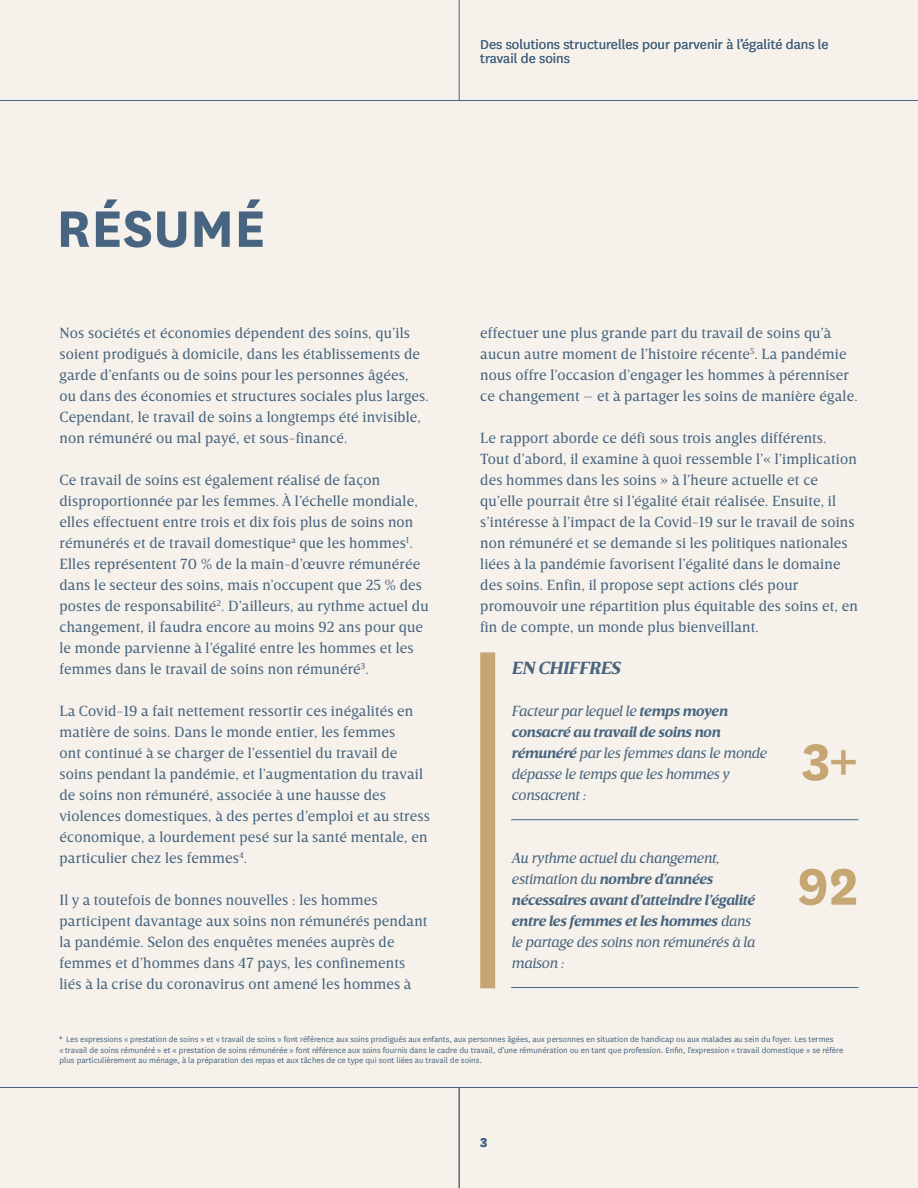
<style>
.page{position:relative;width:918px;height:1188px;background:#f6f1ea}
.page>*{position:absolute;margin:0;border:0;box-sizing:border-box;transform-origin:0 0}
.t1{font:700 60px "National";color:#476580}
.t2{font:700 60px/124.5px "National";color:#c6a773}
.t3{font:italic 700 18px "Breve Text";letter-spacing:-.02em;color:#476580}
.t4{font:15px/21px "Breve Text";letter-spacing:.01em;color:#476580}
.t5{font:italic 15px/21px "Breve Text";letter-spacing:-.02em;color:#476580}
.t6{font:15px/13.5px "National";color:#476580}
.t7{font:700 15px "National";color:#476580}
.t8{font:9px/10.8px "National";color:#476580}
.s1{font-weight:700}
</style>
<div class="page">
<div style="left:480px;top:652px;width:15px;height:336px;background:#c6a773"></div>
<hr style="left:511px;top:819px;width:347px;height:1px;background:#476580">
<hr style="left:511px;top:987px;width:347px;height:1px;background:#476580">
<hr style="left:0;top:100px;width:918px;height:1px;background:#476580">
<hr style="left:0;top:1087px;width:918px;height:1px;background:#476580">
<hr style="left:459px;top:0;width:1px;height:101px;background:#476580">
<hr style="left:459px;top:1087px;width:1px;height:101px;background:#476580">
<p class="t6" style="left:480px;top:37px;width:350px">Des solutions structurelles pour parvenir à l’égalité dans le travail de soins</p>
<h1 class="t1" style="left:56px;top:186px;width:211px">RÉSUMÉ</h1>
<p class="t4" style="left:60px;top:323px;width:371px">Nos sociétés et économies dépendent des soins, qu’ils soient prodigués à domicile, dans les établissements de garde d’enfants ou de soins pour les personnes âgées, ou dans des économies et structures sociales plus larges.<br>Cependant, le travail de soins a longtemps été invisible, non rémunéré ou mal payé, et sous-financé.</p>
<p class="t4" style="left:60px;top:470px;width:371px">Ce travail de soins est également réalisé de façon disproportionnée par les femmes. À l’échelle mondiale, elles effectuent entre trois et dix fois plus de soins non rémunérés et de travail domestique<sup>a</sup> que les hommes<sup>1</sup>.<br>Elles représentent 70 % de la main-d’œuvre rémunérée dans le secteur des soins, mais n’occupent que 25 % des postes de responsabilité<sup>2</sup>. D’ailleurs, au rythme actuel du changement, il faudra encore au moins 92 ans pour que le monde parvienne à l’égalité entre les hommes et les femmes dans le travail de soins non rémunéré<sup>3</sup>.</p>
<p class="t4" style="left:60px;top:701px;width:372px">La Covid-19 a fait nettement ressortir ces inégalités en matière de soins. Dans le monde entier, les femmes<br>ont continué à se charger de l’essentiel du travail de soins pendant la pandémie, et l’augmentation du travail de soins non rémunéré, associée à une hausse des violences domestiques, à des pertes d’emploi et au stress économique, a lourdement pesé sur la santé mentale, en particulier chez les femmes<sup>4</sup>.</p>
<p class="t4" style="left:60px;top:890px;width:370px">Il y a toutefois de bonnes nouvelles : les hommes participent davantage aux soins non rémunérés pendant la pandémie. Selon des enquêtes menées auprès de femmes et d’hommes dans 47 pays, les confinements liés à la crise du coronavirus ont amené les hommes à</p>
<p class="t4" style="left:480px;top:323px;width:379px">effectuer une plus grande part du travail de soins qu’à aucun autre moment de l’histoire récente<sup>5</sup>. La pandémie nous offre l’occasion d’engager les hommes à pérenniser ce changement – et à partager les soins de manière égale.</p>
<p class="t4" style="left:480px;top:428px;width:379px">Le rapport aborde ce défi sous trois angles différents.<br>Tout d’abord, il examine à quoi ressemble l’« l’implication des hommes dans les soins » à l’heure actuelle et ce qu’elle pourrait être si l’égalité était réalisée. Ensuite, il s’intéresse à l’impact de la Covid-19 sur le travail de soins non rémunéré et se demande si les politiques nationales liées à la pandémie favorisent l’égalité dans le domaine des soins. Enfin, il propose sept actions clés pour promouvoir une répartition plus équitable des soins et, en fin de compte, un monde plus bienveillant.</p>
<p class="t3" style="left:511px;top:658px;width:110px">EN CHIFFRES</p>
<p class="t5" style="left:511px;top:701px;width:257px">Facteur par lequel le <span class="s1">temps moyen consacré au travail de soins non rémunéré</span> par les femmes dans le monde dépasse le temps que les hommes y consacrent :</p>
<h1 class="t2" style="left:797px;top:695px;width:63px">3+<br>92</h1>
<p class="t5" style="left:511px;top:848px;width:245px">Au rythme actuel du changement, estimation du <span class="s1">nombre d’années nécessaires avant d’atteindre l’égalité entre les femmes et les hommes</span> dans le partage des soins non rémunérés à la maison :</p>
<p class="t8" style="left:60px;top:1033px;width:785px"><sup>a</sup> Les expressions « prestation de soins » et « travail de soins » font référence aux soins prodigués aux enfants, aux personnes âgées, aux personnes en situation de handicap ou aux malades au sein du foyer. Les termes<br>« travail de soins rémunéré » et « prestation de soins rémunérée » font référence aux soins fournis dans le cadre du travail, d’une rémunération ou en tant que profession. Enfin, l’expression « travail domestique » se réfère plus particulièrement au ménage, à la préparation des repas et aux tâches de ce type qui sont liées au travail de soins.</p>
<p class="t7" style="left:480px;top:1132px;width:9px">3</p>
</div>
